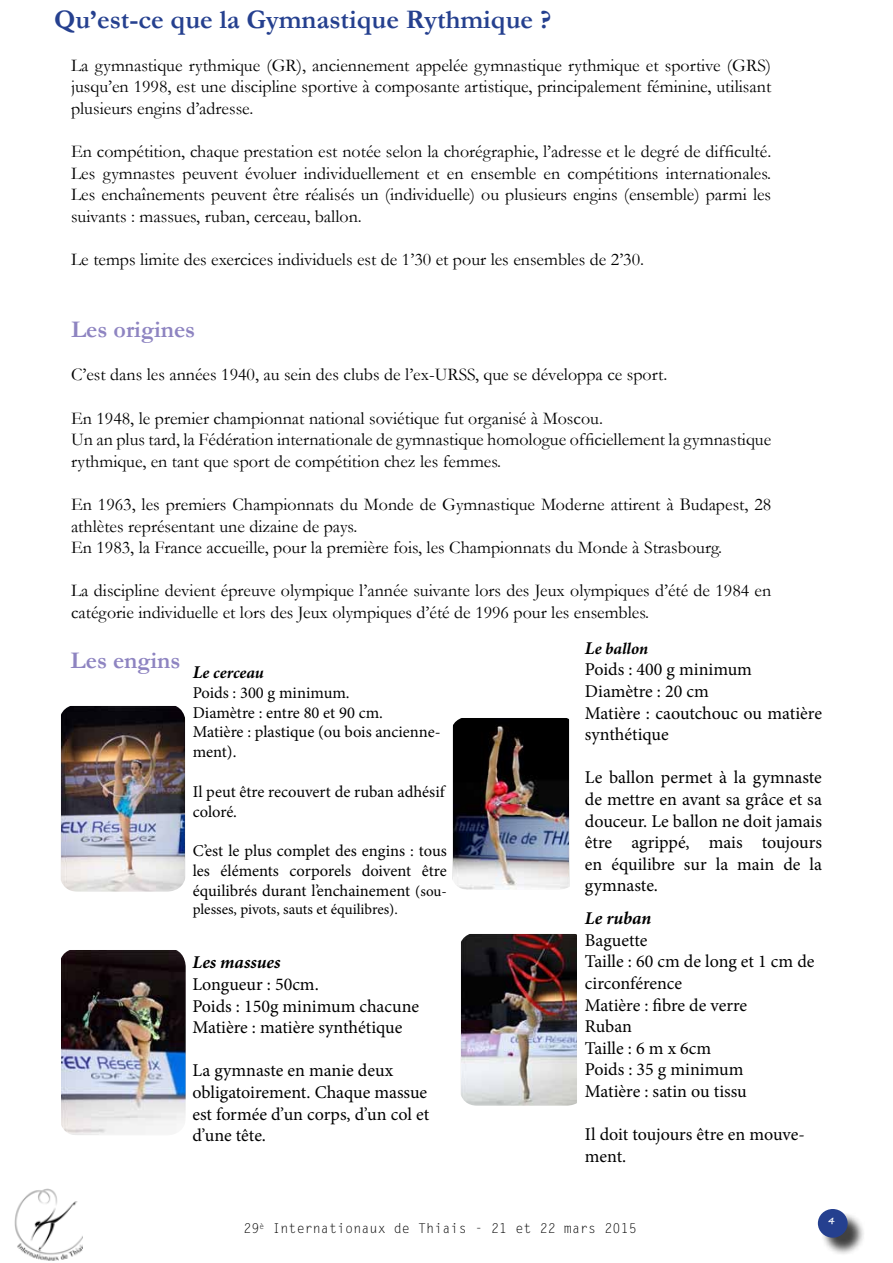
<style>
.page{position:relative;width:893px;height:1263px;background:#fff}
.page>*{position:absolute;margin:0;border:0;box-sizing:border-box;transform-origin:0 0}
.t1{font:700 27px "Garamond";color:#25408f}
.t2{font:700 24px "Garamond";color:#8e84c1}
.t3{font:18px/21.6px "Garamond";color:#000}
.t4{font:18px/21.6px "Minion Pro";color:#000}
.t5{font:italic 700 18px "Minion Pro";letter-spacing:.005em;color:#000}
.t6{font:16.5px/19.8px "Minion Pro";color:#000}
.t7{font:italic 700 16.5px "Minion Pro";color:#000}
.t8{font:15px "Minion Pro";color:#000}
.t9{font:13.5px "Letter Gothic Std";color:#000}
.t10{font:700 9px "Segoe Script";color:#fff}
.s1{font-size:15px}
.s2{font-size:18px}
</style>
<div class="page">
<div style="left:821px;top:1212px;width:45px;height:44px;background:#000;opacity:.75"></div>
<div style="left:818px;top:1209px;width:30px;height:29px;background:#25408f;border-radius:50%"></div>
<img style="left:14px;top:1188px;width:68px;height:73px">
<img style="left:61px;top:706px;width:124px;height:185px">
<img style="left:452px;top:718px;width:118px;height:172px">
<img style="left:61px;top:950px;width:125px;height:185px">
<img style="left:461px;top:934px;width:116px;height:172px">
<h1 class="t1" style="left:54px;top:1px;width:499px">Qu’est-ce que la Gymnastique Rythmique ?</h1>
<p class="t3" style="left:71px;top:54px;width:702px;text-align:justify">La gymnastique rythmique (GR), anciennement appelée gymnastique rythmique et sportive (GRS) jusqu’en 1998, est une discipline sportive à composante artistique, principalement féminine, utilisant plusieurs engins d’adresse.</p>
<p class="t3" style="left:71px;top:140px;width:702px;text-align:justify">En compétition, chaque prestation est notée selon la chorégraphie, l’adresse et le degré de difficulté.<br>Les gymnastes peuvent évoluer individuellement et en ensemble en compétitions internationales.<br>Les enchaînements peuvent être réalisés un (individuelle) ou plusieurs engins (ensemble) parmi les suivants : massues, ruban, cerceau, ballon.</p>
<p class="t3" style="left:71px;top:248px;width:575px">Le temps limite des exercices individuels est de 1’30 et pour les ensembles de 2’30.</p>
<h2 class="t2" style="left:71px;top:313px;width:126px">Les origines</h2>
<p class="t3" style="left:71px;top:363px;width:598px">C’est dans les années 1940, au sein des clubs de l’ex-URSS, que se développa ce sport.</p>
<p class="t3" style="left:71px;top:407px;width:702px">En 1948, le premier championnat national soviétique fut organisé à Moscou.<br>Un an plus tard, la Fédération internationale de gymnastique homologue officiellement la gymnastique rythmique, en tant que sport de compétition chez les femmes.</p>
<p class="t3" style="left:71px;top:493px;width:702px">En 1963, les premiers Championnats du Monde de Gymnastique Moderne attirent à Budapest, 28 athlètes représentant une dizaine de pays.<br>En 1983, la France accueille, pour la première fois, les Championnats du Monde à Strasbourg.</p>
<p class="t3" style="left:71px;top:579px;width:702px">La discipline devient épreuve olympique l’année suivante lors des Jeux olympiques d’été de 1984 en catégorie individuelle et lors des Jeux olympiques d’été de 1996 pour les ensembles.</p>
<h2 class="t2" style="left:70px;top:644px;width:195px">Les engins <sub>L</sub><sub>e</sub> <sub>cerceau</sub></h2>
<p class="t6" style="left:193px;top:683px;width:250px">Poids : 300 g minimum.<br>Diamètre : entre 80 et 90 cm.<br>Matière : plastique (ou bois ancienne&shy;ment).</p>
<p class="t6" style="left:193px;top:782px;width:253px">Il peut être recouvert de ruban adhésif coloré.</p>
<p class="t6" style="left:193px;top:841px;width:256px;text-align:justify">C’est le plus complet des engins : tous les éléments corporels doivent être équilibrés durant l’enchainement <span class="s1">(sou-</span></p>
<p class="t8" style="left:193px;top:899px;width:207px">plesses, pivots, sauts et équilibres).</p>
<p class="t7" style="left:585px;top:637px;width:65px"><span class="s2">L</span>e ballon</p>
<p class="t4" style="left:585px;top:659px;width:239px">Poids : 400 g minimum<br>Diamètre : 20 cm<br>Matière : caoutchouc ou matière synthétique</p>
<p class="t4" style="left:585px;top:767px;width:239px;text-align:justify">Le ballon permet à la gymnaste de mettre en avant sa grâce et sa douceur. Le ballon ne doit jamais être agrippé, mais toujours en équilibre sur la main de la gymnaste.</p>
<p class="t5" style="left:585px;top:905px;width:68px">Le ruban</p>
<p class="t4" style="left:585px;top:929px;width:231px">Baguette<br>Taille : 60 cm de long et 1 cm de circonférence<br>Matière : fibre de verre<br>Ruban<br>Taille : 6 m x 6cm<br>Poids : 35 g minimum<br>Matière : satin ou tissu</p>
<p class="t4" style="left:585px;top:1124px;width:221px">Il doit toujours être en mouve&shy;ment.</p>
<p class="t5" style="left:192px;top:950px;width:90px">Les massues</p>
<p class="t4" style="left:192px;top:973px;width:228px">Longueur : 50cm.<br>Poids : 150g minimum chacune<br>Matière : matière synthétique</p>
<p class="t4" style="left:192px;top:1060px;width:238px">La gymnaste en manie deux obligatoirement. Chaque massue est formée d’un corps, d’un col et d’une tête.</p>
<p class="t9" style="left:243px;top:1221px;width:395px">29<sup>è</sup> Internationaux de Thiais - 21 et 22 mars 2015</p>
<p class="t10" style="left:828px;top:1213px;width:8px">4</p>
</div>
